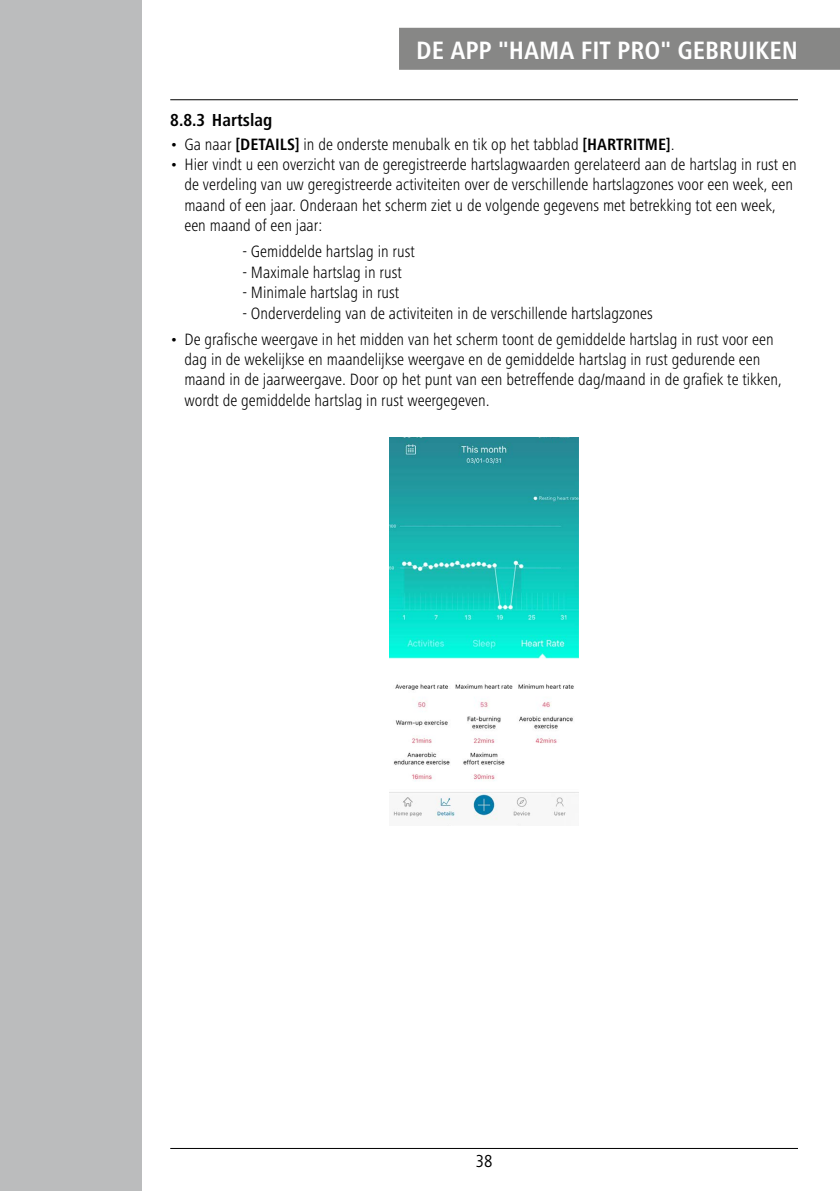
<style>
.page{position:relative;width:840px;height:1191px;background:#fff}
.page>*{position:absolute;margin:0;border:0;box-sizing:border-box;transform-origin:0 0}
.t1{font:700 condensed 26px "Frutiger Next LTW1 G";color:#fff}
.t2{font:700 condensed 18px "Frutiger Next LTW1 G";color:#000}
.t3{font:condensed 18px "Frutiger Next LTW1 G";color:#000}
.t4{font:300 condensed 17px/20.4px "Frutiger Next LTW1 G";color:#000}
.s1{font-weight:700}
</style>
<div class="page">
<hr style="left:170px;top:99px;width:627px;height:1px;background:#000">
<hr style="left:170px;top:1148px;width:627px;height:1px;background:#000">
<div style="left:0;top:0;width:142px;height:1191px;background:#bbbcbd"></div>
<div style="left:399px;top:28px;width:440px;height:42px;background:#878786"></div>
<img style="left:389px;top:437px;width:189px;height:388px">
<h1 class="t1" style="left:416px;top:36px;width:49px">DE APP</h1>
<h1 class="t1" style="left:498px;top:36px;width:44px">"HAMA</h1>
<h1 class="t1" style="left:580px;top:36px;width:125px">FIT PRO" GEBRUI</h1>
<h1 class="t1" style="left:754px;top:36px;width:44px">KEN</h1>
<p class="t2" style="left:170px;top:110px;width:103px">8.8.3 HARTSLAG</p>
<p class="t4" style="left:170px;top:134px;width:505px">• Ga naar <span class="s1">[DETAILS]</span> in de onderste menubalk en tik op het tabblad <span class="s1">[HARTRITME]</span>.</p>
<p class="t4" style="left:184px;top:154px;width:613px;text-indent:-14px">• Hier vindt u een overzicht van de geregistreerde hartslagwaarden gerelateerd aan de hartslag in rust en de verdeling van uw geregistreerde activiteiten over de verschillende hartslagzones voor een week, een maand of een jaar. Onderaan het scherm ziet u de volgende gegevens met betrekking tot een week, een maand of een jaar:</p>
<p class="t4" style="left:242px;top:241px;width:174px">- Gemiddelde hartslag in rust</p>
<p class="t4" style="left:242px;top:262px;width:161px">- Maximale hartslag in rust</p>
<p class="t4" style="left:242px;top:282px;width:158px">- Minimale hartslag in rust</p>
<p class="t4" style="left:242px;top:303px;width:411px">- Onderverdeling van de activiteiten in de verschillende hartslagzones</p>
<p class="t4" style="left:184px;top:329px;width:598px;text-indent:-14px">• De grafische weergave in het midden van het scherm toont de gemiddelde hartslag in rust voor een dag in de wekelijkse en maandelijkse weergave en de gemiddelde hartslag in rust gedurende een maand in de jaarweergave. Door op het punt van een betreffende dag/maand in de grafiek te tikken, wordt de gemiddelde hartslag in rust weergegeven.</p>
<p class="t3" style="left:475px;top:1151px;width:18px">38</p>
</div>
